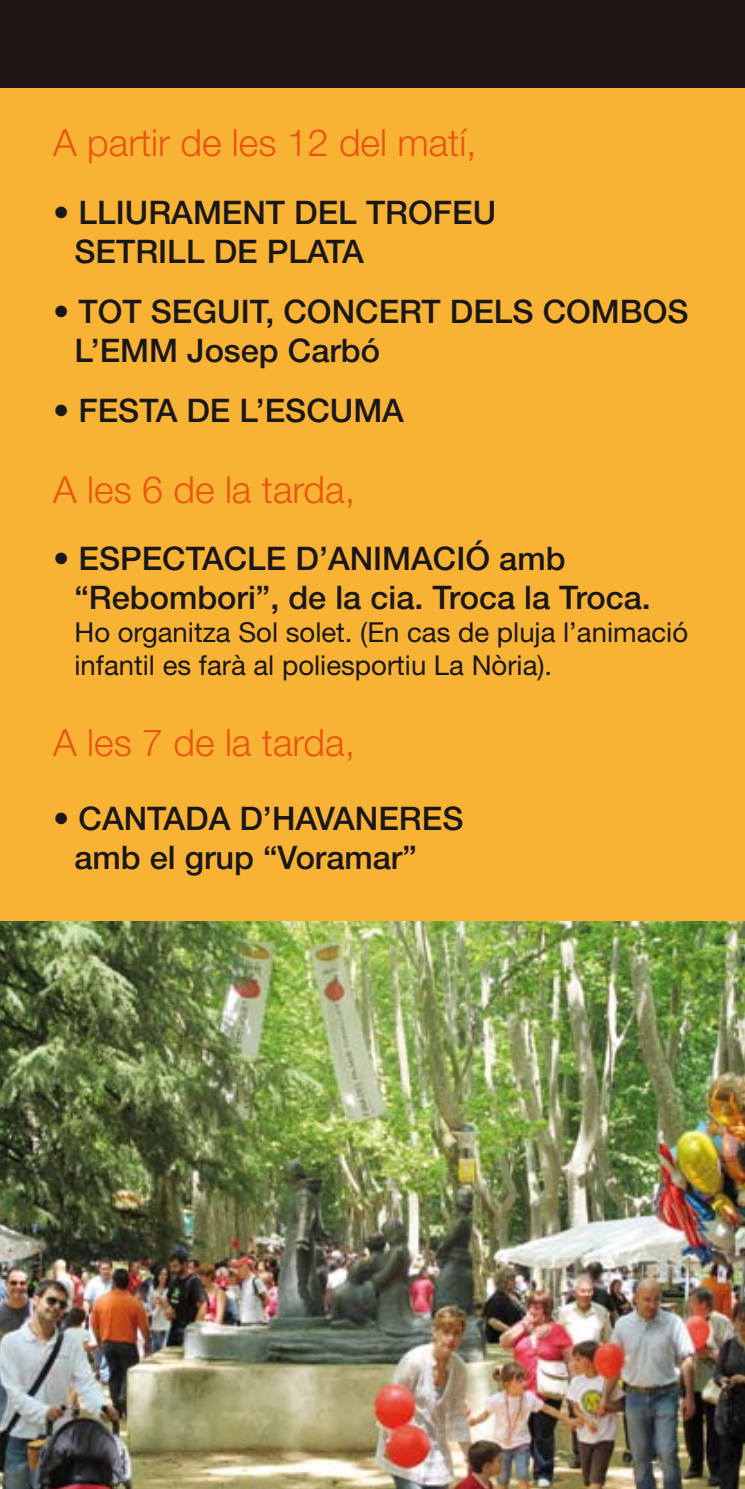
<style>
.page{position:relative;width:745px;height:1489px;background:#fff}
.page>*{position:absolute;margin:0;border:0;box-sizing:border-box;transform-origin:0 0}
.t1{font:300 37.5px "Helvetica Neue LT Std";color:#e85412}
.t2{font:500 32.5px/39px "Helvetica Neue LT Std";color:#1a171b}
.t3{font:27.5px/33px "Helvetica Neue LT Std";color:#1a171b}
.s1{font-weight:300}
</style>
<div class="page">
<div style="left:0;top:0;width:744px;height:1488px;background:#f8b334"></div>
<div style="left:0;top:0;width:744px;height:87px;background:#1f1413"></div>
<img style="left:0;top:921px;width:744px;height:567px">
<p class="t1" style="left:53px;top:120px;width:425px">A partir de les 12 del matí,</p>
<p class="t2" style="left:74px;top:192px;width:423px;text-indent:-21px"><span class="s1">•</span> LLIURAMENT DEL TROFEU<br>SETRILL DE PLATA</p>
<p class="t2" style="left:74px;top:291px;width:615px;text-indent:-21px"><span class="s1">•</span> TOT SEGUIT, CONCERT DELS COMBOS<br>L’EMM Josep Carbó</p>
<p class="t2" style="left:53px;top:391px;width:352px"><span class="s1">•</span> FESTA DE L’ESCUMA</p>
<p class="t1" style="left:53px;top:466px;width:303px">A les 6 de la tarda,</p>
<p class="t2" style="left:74px;top:538px;width:577px;text-indent:-21px"><span class="s1">•</span> ESPECTACLE D’ANIMACIÓ amb “Rebombori”, de la cia. Troca la Troca.</p>
<p class="t3" style="left:74px;top:615px;width:614px">Ho organitza Sol solet. (En cas de pluja l’animació infantil es farà al poliesportiu La Nòria).</p>
<p class="t1" style="left:53px;top:719px;width:303px">A les 7 de la tarda,</p>
<p class="t2" style="left:74px;top:798px;width:390px;text-indent:-21px"><span class="s1">•</span> CANTADA D’HAVANERES amb el grup “Voramar”</p>
</div>
